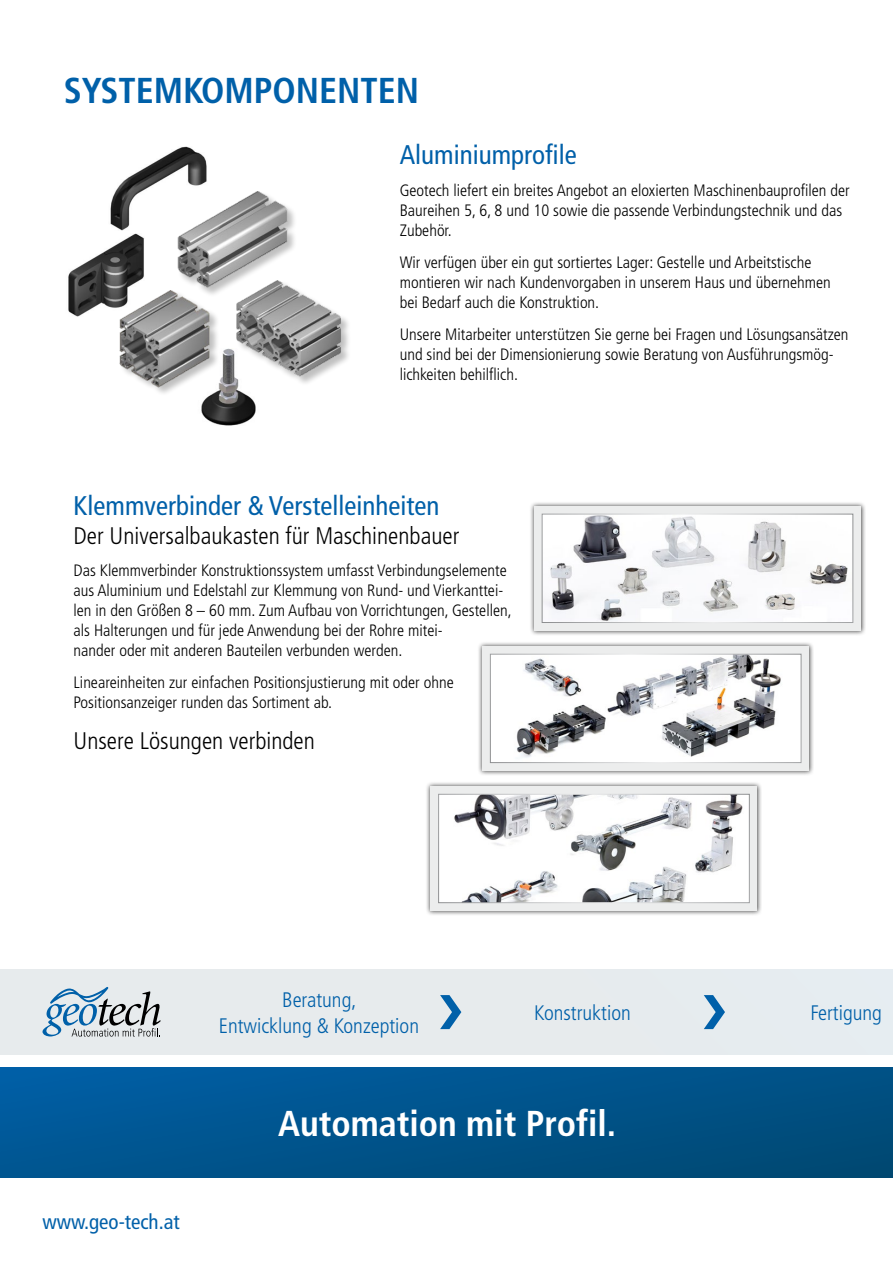
<style>
.page{position:relative;width:893px;height:1263px;background:#fff}
.page>*{position:absolute;margin:0;border:0;box-sizing:border-box;transform-origin:0 0}
.t1{font:700 condensed 36px "Frutiger LT Std";color:#fff}
.t2{font:700 condensed 36px "Frutiger LT Std";color:#0060a9}
.t3{font:condensed 27px "Frutiger LT Std";color:#0060a9}
.t4{font:300 condensed 24px "Frutiger LT Std";color:#000}
.t5{font:300 condensed 21px/25.2px "Frutiger LT Std";color:#0060a9;text-align:center}
.t6{font:condensed 21px "Frutiger LT Std";color:#0060a9}
.t7{font:300 condensed 16.5px/19.8px "Frutiger LT Std";color:#000}
</style>
<div class="page">
<div style="left:0;top:969px;width:893px;height:85px;background:#e7ebed"></div>
<div style="left:0;top:1067px;width:893px;height:111px;background:linear-gradient(to right,#005b9c,#004c7a)"></div>
<svg style="left:704px;top:995px;width:21px;height:34px"></svg>
<svg style="left:440px;top:995px;width:21px;height:34px"></svg>
<img style="left:68px;top:234px;width:76px;height:82px">
<img style="left:110px;top:146px;width:97px;height:84px">
<img style="left:201px;top:377px;width:55px;height:48px">
<div style="left:236px;top:280px;width:116px;height:106px;background:#000;opacity:.25"></div>
<img style="left:230px;top:280px;width:122px;height:97px">
<div style="left:120px;top:290px;width:100px;height:106px;background:#000;opacity:.25"></div>
<img style="left:100px;top:289px;width:130px;height:98px">
<div style="left:178px;top:191px;width:120px;height:107px;background:#000;opacity:.25"></div>
<img style="left:167px;top:190px;width:131px;height:98px">
<svg style="left:43px;top:987px;width:118px;height:49px"></svg>
<div style="left:529px;top:501px;width:337px;height:135px;background:#000;opacity:.75"></div>
<div style="left:534px;top:506px;width:327px;height:124px;background:#eceded"></div>
<img style="left:544px;top:516px;width:307px;height:105px">
<div style="left:542px;top:514px;width:311px;height:109px;border:1px solid #fff"></div>
<div style="left:477px;top:641px;width:337px;height:135px;background:#000;opacity:.75"></div>
<div style="left:482px;top:646px;width:327px;height:125px;background:#eceded"></div>
<img style="left:492px;top:656px;width:307px;height:105px">
<div style="left:490px;top:654px;width:311px;height:109px;border:1px solid #fff"></div>
<div style="left:425px;top:781px;width:337px;height:135px;background:#000;opacity:.75"></div>
<div style="left:431px;top:786px;width:326px;height:125px;background:#eceded"></div>
<img style="left:440px;top:796px;width:308px;height:105px">
<div style="left:438px;top:794px;width:312px;height:109px;border:1px solid #fff"></div>
<h1 class="t2" style="left:64px;top:69px;width:357px">SYSTEMKOMPONENTEN</h1>
<h2 class="t3" style="left:400px;top:138px;width:178px">Aluminiumprofile</h2>
<p class="t7" style="left:400px;top:181px;width:451px">Geotech liefert ein breites Angebot an eloxierten Maschinenbauprofilen der<br>Baureihen 5, 6, 8 und 10 sowie die passende Verbindungstechnik und das<br>Zubehör.</p>
<p class="t7" style="left:400px;top:253px;width:433px">Wir verfügen über ein gut sortiertes Lager: Gestelle und Arbeitstische montieren wir nach Kundenvorgaben in unserem Haus und übernehmen bei Bedarf auch die Konstruktion.</p>
<p class="t7" style="left:400px;top:325px;width:450px">Unsere Mitarbeiter unterstützen Sie gerne bei Fragen und Lösungsansätzen und sind bei der Dimensionierung sowie Beratung von Ausführungsmög&shy;lichkeiten behilflich.</p>
<h2 class="t3" style="left:74px;top:490px;width:367px">Klemmverbinder &amp; Verstelleinheiten</h2>
<h3 class="t4" style="left:74px;top:522px;width:387px">Der Universalbaukasten für Maschinenbauer</h3>
<p class="t7" style="left:74px;top:561px;width:440px">Das Klemmverbinder Konstruktionssystem umfasst Verbindungselemente aus Aluminium und Edelstahl zur Klemmung von Rund- und Vierkanttei&shy;len in den Größen 8 – 60 mm. Zum Aufbau von Vorrichtungen, Gestellen, als Halterungen und für jede Anwendung bei der Rohre mitei-<br>nander oder mit anderen Bauteilen verbunden werden.</p>
<p class="t7" style="left:74px;top:673px;width:382px">Lineareinheiten zur einfachen Positionsjustierung mit oder ohne<br>Positionsanzeiger runden das Sortiment ab.</p>
<h3 class="t4" style="left:74px;top:727px;width:243px">Unsere Lösungen verbinden</h3>
<p class="t5" style="left:219px;top:988px;width:202px">Beratung,<br>Entwicklung &amp; Konzeption</p>
<p class="t5" style="left:534px;top:1000px;width:98px">Konstruktion</p>
<p class="t5" style="left:810px;top:1000px;width:73px">Fertigung</p>
<p class="t6" style="left:43px;top:1209px;width:139px">www.geo-tech.at</p>
<h1 class="t1" style="left:278px;top:1102px;width:339px">Automation mit Profil.</h1>
</div>
